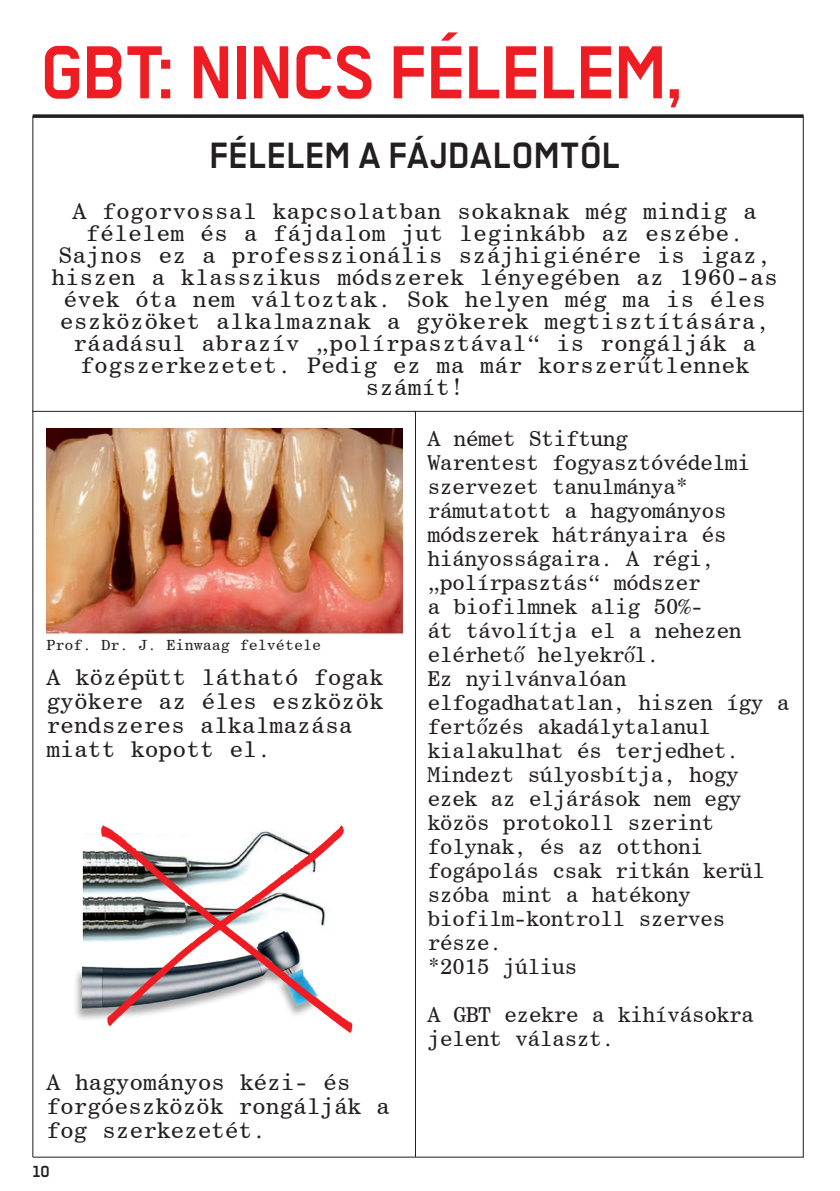
<style>
.page{position:relative;width:840px;height:1191px;background:#fff}
.page>*{position:absolute;margin:0;border:0;box-sizing:border-box;transform-origin:0 0}
._04_ZTitel_TB_35pt_4{font:700 84px "Transbold Neue Euro";letter-spacing:-.01em;color:#ee1d23}
._04_ZTitel_TB_35pt_4-2{font:700 41px "Transbold Neue Euro";letter-spacing:.01em;color:#231f20}
._04_ZTitel_TB_35pt_4-3{font:23px/22px "Century Schoolbook BT Monospace";letter-spacing:.01em;color:#231f20}
._04_ZTitel_TB_35pt_4-4{font:23px/24px "Century Schoolbook BT Monospace";letter-spacing:-.01em;color:#231f20}
._04_ZTitel_TB_35pt_4-5{font:22px/24px "Century Schoolbook BT Monospace";letter-spacing:-.03em;color:#231f20}
._07_KapitelS_TB_8pt{font:700 18px "Transbold Neue Euro";color:#231f20}
._04_ZTitel_TB_35pt_4-6{font:15px "Century Schoolbook BT Monospace";color:#231f20}
.s1{font-family:"Century Schoolbook"}
</style>
<div class="page">
<img style="left:75px;top:825px;width:278px;height:208px">
<img style="left:46px;top:429px;width:356px;height:205px">
<hr style="left:32px;top:116px;width:1px;height:1041px;background:#231f20">
<hr style="left:802px;top:116px;width:1px;height:1041px;background:#231f20">
<hr style="left:33px;top:1156px;width:770px;height:1px;background:#231f20">
<svg style="left:33px;top:114px;width:770px;height:4px;background:#3a3738"></svg>
<hr style="left:32px;top:411px;width:770px;height:1px;background:#231f20">
<hr style="left:415px;top:411px;width:1px;height:745px;background:#231f20">
<p class="_04_ZTitel_TB_35pt_4" style="left:40px;top:27px;width:643px">GBT: NINCS FÉLELEM,</p>
<p class="_04_ZTitel_TB_35pt_4-2" style="left:209px;top:133px;width:412px">FÉLELEM A FÁJDALOMTÓL</p>
<p class="_04_ZTitel_TB_35pt_4-3" style="left:51px;top:200px;width:727px;text-align:center">A fogorvossal kapcsolatban sokaknak még mindig a félelem és a fájdalom jut leginkább az eszébe.<br>Sajnos ez a professzionális szájhigiénére is igaz, hiszen a klasszikus módszerek lényegében az 1960-as évek óta nem változtak. Sok helyen még ma is éles eszközöket alkalmaznak a gyökerek megtisztítására, ráadásul abrazív „polírpasztával“ is rongálják a fogszerkezetet. Pedig ez ma már korszer<span class="s1">ű</span>tlennek számít!</p>
<p class="_04_ZTitel_TB_35pt_4-6" style="left:46px;top:636px;width:276px">Prof. Dr. J. Einwaag felvétele</p>
<p class="_04_ZTitel_TB_35pt_4-3" style="left:46px;top:665px;width:338px;line-height:24px">A középütt látható fogak gyökere az éles eszközök rendszeres alkalmazása miatt kopott el.</p>
<p class="_04_ZTitel_TB_35pt_4-4" style="left:46px;top:1070px;width:345px">A hagyományos kézi- és forgóeszközök rongálják a fog szerkezetét.</p>
<p class="_07_KapitelS_TB_8pt" style="left:33px;top:1161px;width:19px">10</p>
<p class="_04_ZTitel_TB_35pt_4-5" style="left:427px;top:426px;width:324px">A német Stiftung<br>Warentest fogyasztóvédelmi szervezet tanulmánya* rámutatott a hagyományos módszerek hátrányaira és hiányosságaira. A régi,</p>
<p class="_04_ZTitel_TB_35pt_4-5" style="left:427px;top:570px;width:364px">„polírpasztás“ módszer<br>a biofilmnek alig 50%-<br>át távolítja el a nehezen elérhet<span class="s1">ő</span> helyekr<span class="s1">ő</span>l.<br>Ez nyilvánvalóan elfogadhatatlan, hiszen így a fert<span class="s1">ő</span>zés akadálytalanul</p>
<p class="_04_ZTitel_TB_35pt_4-5" style="left:427px;top:738px;width:339px">kialakulhat és terjedhet.<br>Mindezt súlyosbítja, hogy ezek az eljárások nem egy közös protokoll szerint folynak, és az otthoni fogápolás csak ritkán kerül szóba mint a hatékony biofilm-kontroll szerves része.</p>
<p class="_04_ZTitel_TB_35pt_4-5" style="left:427px;top:954px;width:151px">*2015 július</p>
<p class="_04_ZTitel_TB_35pt_4-5" style="left:427px;top:1002px;width:328px">A GBT ezekre a kihívásokra jelent választ.</p>
</div>
